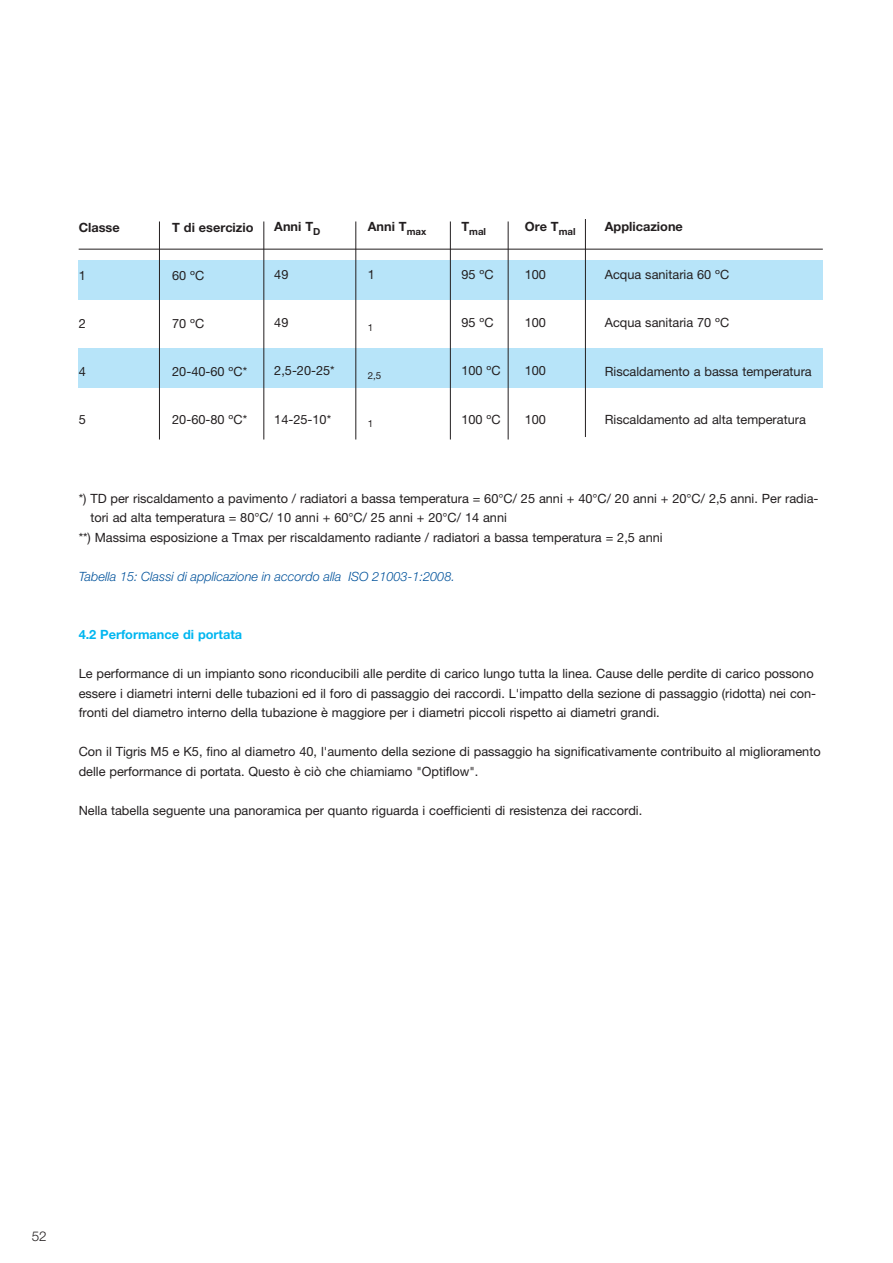
<style>
.page{position:relative;width:893px;height:1263px;background:#fff}
.page>*{position:absolute;margin:0;border:0;box-sizing:border-box;transform-origin:0 0}
.t1{font:300 13.5px "Helvetica Neue";color:#231f20}
.t2{font:12.75px/19.5px "Helvetica Neue";color:#231f20}
.t3{font:italic 300 12.75px "Helvetica Neue LT Pro";color:#01529b}
.t4{font:700 12.75px "Helvetica Neue";color:#231f20}
.t5{font:700 12.75px "Helvetica Neue";color:#00b6f0}
.t6{font:9.75px "Helvetica Neue";color:#231f20}
.t7{font:700 9.75px "Helvetica Neue";color:#231f20}
</style>
<div class="page">
<div style="left:79px;top:260px;width:744px;height:39px;background:#b7e4f9"></div>
<div style="left:79px;top:348px;width:744px;height:39px;background:#b7e4f9"></div>
<hr style="left:79px;top:249px;width:744px;height:1px;background:#231f20">
<hr style="left:159px;top:221px;width:1px;height:218px;background:#231f20">
<hr style="left:263px;top:221px;width:1px;height:218px;background:#231f20">
<hr style="left:355px;top:221px;width:1px;height:218px;background:#231f20">
<hr style="left:450px;top:221px;width:1px;height:218px;background:#231f20">
<hr style="left:508px;top:221px;width:1px;height:218px;background:#231f20">
<hr style="left:585px;top:219px;width:1px;height:218px;background:#231f20">
<p class="t4" style="left:79px;top:219px;width:43px">Classe</p>
<p class="t2" style="left:79px;top:265px;width:9px">1</p>
<p class="t2" style="left:79px;top:313px;width:9px">2</p>
<p class="t2" style="left:79px;top:361px;width:9px">4</p>
<p class="t2" style="left:79px;top:409px;width:9px">5</p>
<p class="t4" style="left:172px;top:219px;width:83px">T di esercizio</p>
<p class="t2" style="left:172px;top:265px;width:34px">60 ºC</p>
<p class="t2" style="left:172px;top:313px;width:34px">70 ºC</p>
<p class="t2" style="left:172px;top:361px;width:76px">20-40-60 ºC*</p>
<p class="t2" style="left:172px;top:409px;width:76px">20-60-80 ºC*</p>
<p class="t4" style="left:274px;top:219px;width:48px">Anni T<sub>D</sub></p>
<p class="t2" style="left:274px;top:265px;width:16px">49</p>
<p class="t2" style="left:274px;top:313px;width:16px">49</p>
<p class="t2" style="left:274px;top:361px;width:62px">2,5-20-25*</p>
<p class="t2" style="left:274px;top:409px;width:58px">14-25-10*</p>
<p class="t4" style="left:368px;top:219px;width:60px">Anni T<sub>max</sub></p>
<p class="t2" style="left:368px;top:265px;width:9px">1</p>
<p class="t6" style="left:368px;top:321px;width:7px">1</p>
<p class="t6" style="left:368px;top:369px;width:15px">2,5</p>
<p class="t6" style="left:368px;top:417px;width:7px">1</p>
<p class="t7" style="left:461px;top:225px;width:26px"><sup>T</sup>mal</p>
<p class="t2" style="left:461px;top:265px;width:34px">95 ºC</p>
<p class="t2" style="left:461px;top:313px;width:34px">95 ºC</p>
<p class="t2" style="left:461px;top:361px;width:41px">100 ºC</p>
<p class="t2" style="left:461px;top:409px;width:41px">100 ºC</p>
<p class="t4" style="left:525px;top:219px;width:52px">Ore T<sub>mal</sub></p>
<p class="t2" style="left:525px;top:265px;width:23px">100</p>
<p class="t2" style="left:525px;top:313px;width:23px">100</p>
<p class="t2" style="left:525px;top:361px;width:23px">100</p>
<p class="t2" style="left:525px;top:409px;width:23px">100</p>
<p class="t4" style="left:605px;top:219px;width:80px">Applicazione</p>
<p class="t2" style="left:605px;top:265px;width:126px">Acqua sanitaria 60 ºC</p>
<p class="t2" style="left:605px;top:313px;width:126px">Acqua sanitaria 70 ºC</p>
<p class="t2" style="left:605px;top:361px;width:209px">Riscaldamento a bassa temperatura</p>
<p class="t2" style="left:605px;top:409px;width:203px">Riscaldamento ad alta temperatura</p>
<p class="t2" style="left:79px;top:488px;width:741px">*) TD per riscaldamento a pavimento / radiatori a bassa temperatura = 60°C/ 25 anni + 40°C/ 20 anni + 20°C/ 2,5 anni. Per radia-</p>
<p class="t2" style="left:90px;top:508px;width:418px">tori ad alta temperatura = 80°C/ 10 anni + 60°C/ 25 anni + 20°C/ 14 anni</p>
<p class="t2" style="left:79px;top:527px;width:586px">**) Massima esposizione a Tmax per riscaldamento radiante / radiatori a bassa temperatura = 2,5 anni</p>
<p class="t3" style="left:79px;top:568px;width:378px">Tabella 15: Classi di applicazione in accordo alla ISO 21003-1:2008.</p>
<p class="t5" style="left:79px;top:627px;width:165px">4.2 Performance di portata</p>
<p class="t2" style="left:79px;top:664px;width:739px">Le performance di un impianto sono riconducibili alle perdite di carico lungo tutta la linea. Cause delle perdite di carico possono essere i diametri interni delle tubazioni ed il foro di passaggio dei raccordi. L'impatto della sezione di passaggio (ridotta) nei con&shy;fronti del diametro interno della tubazione è maggiore per i diametri piccoli rispetto ai diametri grandi.</p>
<p class="t2" style="left:79px;top:742px;width:743px">Con il Tigris M5 e K5, fino al diametro 40, l'aumento della sezione di passaggio ha significativamente contribuito al miglioramento delle performance di portata. Questo è ciò che chiamiamo "Optiflow".</p>
<p class="t2" style="left:79px;top:800px;width:565px">Nella tabella seguente una panoramica per quanto riguarda i coefficienti di resistenza dei raccordi.</p>
<p class="t1" style="left:32px;top:1227px;width:16px">52</p>
</div>
